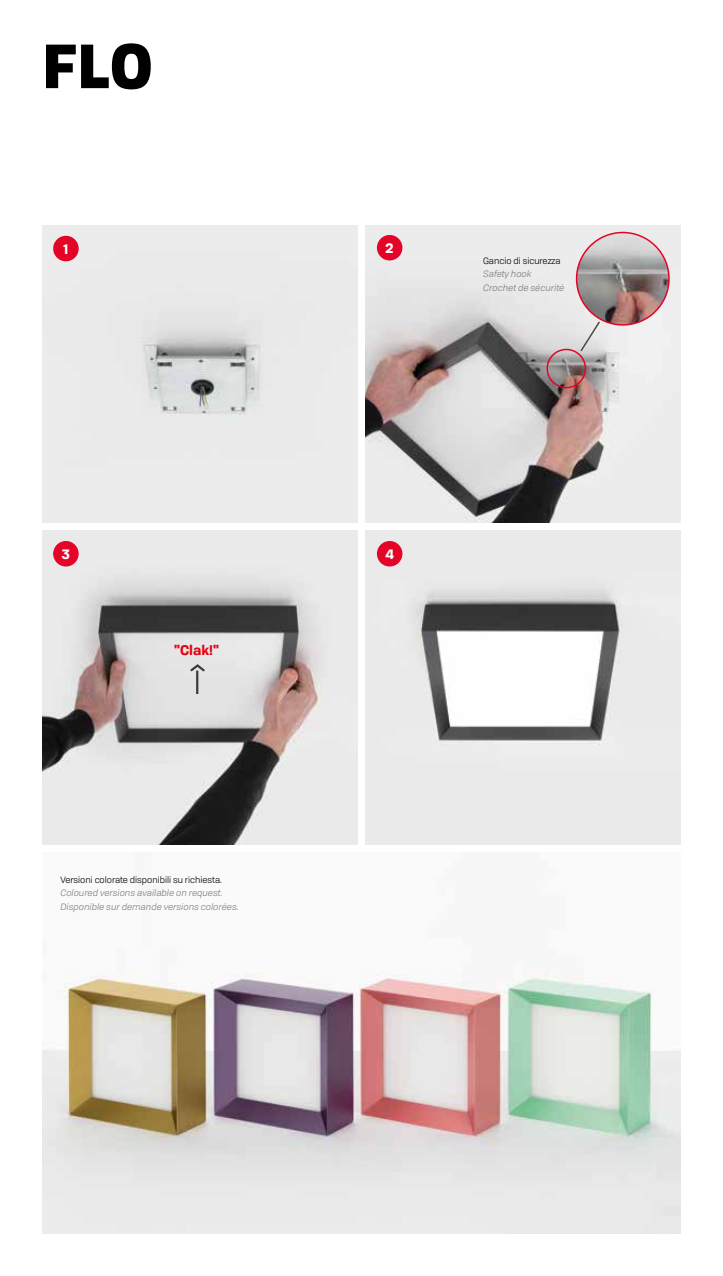
<style>
.page{position:relative;width:723px;height:1276px;background:#fff}
.page>*{position:absolute;margin:0;border:0;box-sizing:border-box;transform-origin:0 0}
.t1{font:900 60px "Tofino";color:#000}
.t2{font:700 13.5px "Tofino";color:#e30613}
.t3{font:700 13.5px "Tofino";color:#fff}
.t4{font:italic 9px/13.5px "Tofino";color:#7c7b7b}
.t5{font:9px "Tofino";color:#000}
</style>
<div class="page">
<img style="left:43px;top:973px;width:637px;height:260px">
<img style="left:43px;top:225px;width:314px;height:298px">
<div style="left:53px;top:236px;width:26px;height:25px;background:#e40428;border-radius:50%"></div>
<img style="left:366px;top:225px;width:314px;height:298px">
<div style="left:377px;top:235px;width:25px;height:25px;background:#e40428;border-radius:50%"></div>
<img style="left:43px;top:530px;width:314px;height:314px">
<img style="left:366px;top:530px;width:314px;height:314px">
<div style="left:546px;top:349px;width:40px;height:39px;border:2px solid #e40428;border-radius:50%"></div>
<img style="left:576px;top:232px;width:93px;height:93px;border-radius:46px">
<div style="left:576px;top:232px;width:94px;height:94px;border:2px solid #e40428;border-radius:50%"></div>
<svg style="left:579px;top:320px;width:22px;height:33px"></svg>
<div style="left:53px;top:541px;width:26px;height:25px;background:#e40428;border-radius:50%"></div>
<div style="left:377px;top:541px;width:25px;height:25px;background:#e40428;border-radius:50%"></div>
<hr style="left:196px;top:670px;width:2px;height:24px;background:#3c3c3b">
<svg style="left:188px;top:662px;width:19px;height:11px"></svg>
<h1 class="t1" style="left:43px;top:15px;width:112px">FLO</h1>
<h2 class="t3" style="left:63px;top:238px;width:7px">1</h2>
<h2 class="t3" style="left:386px;top:237px;width:10px">2</h2>
<p class="t5" style="left:483px;top:254px;width:79px">Gancio di sicurezza</p>
<p class="t4" style="left:483px;top:266px;width:83px">Safety hook<br>Crochet de sécurité</p>
<h2 class="t3" style="left:62px;top:543px;width:10px">3</h2>
<h2 class="t3" style="left:385px;top:543px;width:10px">4</h2>
<h2 class="t2" style="left:174px;top:639px;width:46px">"Clak!"</h2>
<p class="t5" style="left:60px;top:873px;width:163px">Versioni colorate disponibili su richiesta.</p>
<p class="t4" style="left:60px;top:885px;width:180px">Coloured versions available on request.<br>Disponible sur demande versions colorées.</p>
</div>
